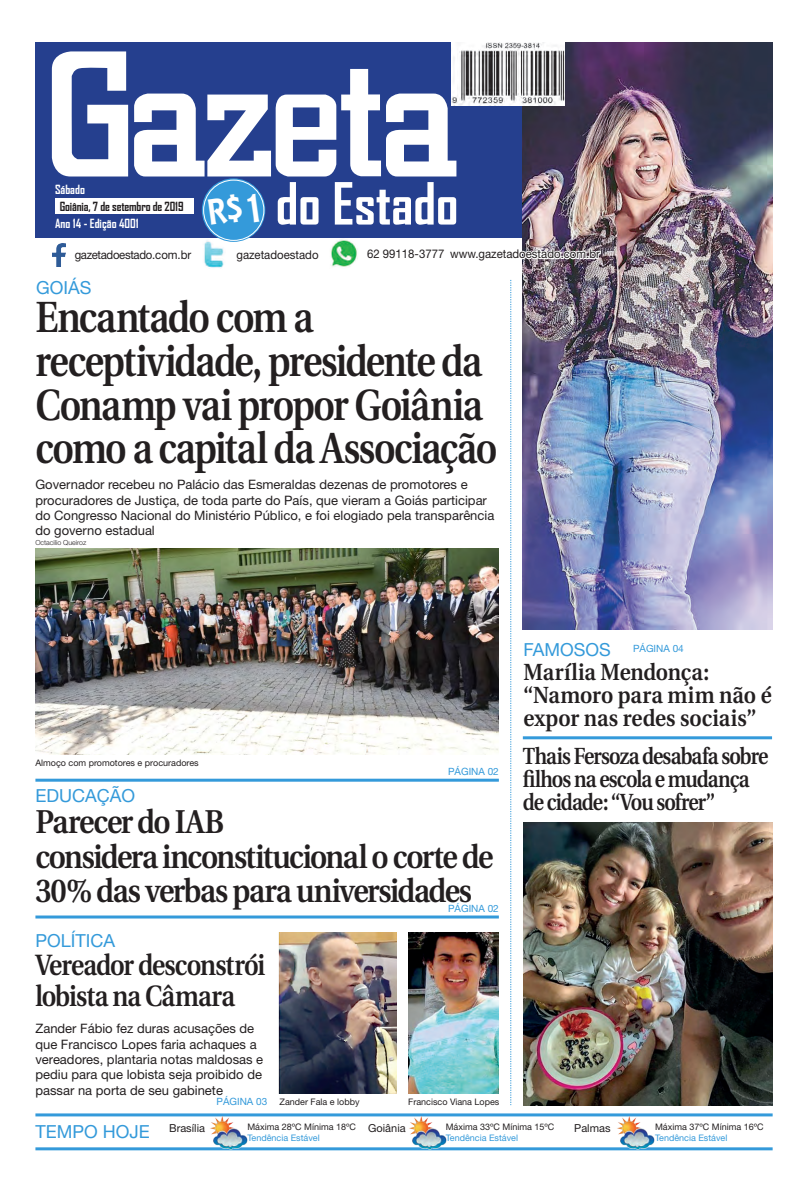
<style>
.page{position:relative;width:808px;height:1191px;background:#fff}
.page>*{position:absolute;margin:0;border:0;box-sizing:border-box;transform-origin:0 0}
.t1{font:700 55.6px "Agency FB";color:#fff}
.Manchete{font:600 43.5px/43.7px "Utopia";letter-spacing:-.04em;color:#231f20;scale:.85 1}
.Manchete-2{font:600 33px/34.3px "Utopia";letter-spacing:-.045em;color:#231f20;scale:.9 1}
.Manchete-3{font:600 29.3px/30.8px "Utopia";letter-spacing:-.035em;color:#231f20;scale:.86 1}
.Manchete-4{font:600 23.3px/23px "Utopia";letter-spacing:-.045em;color:#231f20;scale:.85 1}
.Manchete-5{font:600 23.3px/23px "Utopia";letter-spacing:-.005em;color:#231f20;scale:.91 1}
.Retranca{font:18px "Helvetica Neue";color:#349ada}
.Legenda{font:13px/15.3px "Helvetica Neue";color:#231f20}
.t2{font:700 12.1px "Agency FB";letter-spacing:-.01em;color:#231f20}
.t3{font:700 12.1px "Agency FB";color:#fff}
.t4{font:12px "Helvetica Neue";color:#231f20;scale:.95 1}
.t5{font:12px "Helvetica Neue";letter-spacing:-.03em;color:#231f20;scale:.95 1}
.Legenda-2{font:11px "Helvetica Neue";color:#231f20}
.Retranca-2{font:10px "Helvetica Neue";color:#349ada}
.Legenda-3{font:9px "Helvetica Neue";color:#231f20}
.Legenda-4{font:9px "Helvetica Neue";color:#349ada}
.Crédito_Fotógrafo{font:300 7px "Helvetica Neue";color:#231f20}
</style>
<div class="page">
<div style="left:35px;top:43px;width:737px;height:195px;background:#253f8e"></div>
<svg style="left:511px;top:280px;width:1px;height:825px"></svg>
<svg style="left:52px;top:51px;width:76px;height:125px"></svg>
<svg style="left:134px;top:69px;width:322px;height:107px"></svg>
<div style="left:55px;top:198px;width:138px;height:16px;background:#fff"></div>
<svg style="left:202px;top:178px;width:63px;height:64px"></svg>
<div style="left:203px;top:180px;width:61px;height:61px;border:1px solid #fff;border-radius:50%"></div>
<img style="left:52px;top:243px;width:13px;height:23px">
<hr style="left:523px;top:736px;width:249px;height:3px;background:#349ada">
<img style="left:523px;top:42px;width:250px;height:588px">
<img style="left:204px;top:240px;width:21px;height:29px">
<img style="left:330px;top:239px;width:28px;height:28px">
<img style="left:522px;top:236px;width:80px;height:38px">
<img style="left:452px;top:43px;width:113px;height:63px">
<hr style="left:35px;top:778px;width:464px;height:3px;background:#349ada">
<hr style="left:35px;top:915px;width:464px;height:3px;background:#349ada">
<hr style="left:35px;top:1113px;width:738px;height:3px;background:#349ada">
<hr style="left:35px;top:1147px;width:738px;height:3px;background:#349ada">
<img style="left:210px;top:1116px;width:37px;height:33px">
<img style="left:409px;top:1116px;width:37px;height:33px">
<img style="left:617px;top:1116px;width:37px;height:33px">
<img style="left:523px;top:822px;width:249px;height:283px">
<img style="left:35px;top:549px;width:464px;height:205px">
<img style="left:279px;top:933px;width:118px;height:160px">
<img style="left:408px;top:933px;width:91px;height:160px">
<div style="left:208px;top:194px;width:51px;height:31px;background:#349ada"></div>
<p class="t3" style="left:55px;top:182px;width:31px">Sábado</p>
<p class="t2" style="left:60px;top:199px;width:125px">Goiânia, 7 de setembro de 2019</p>
<p class="t3" style="left:55px;top:216px;width:85px">Ano 14 - Edição 4001</p>
<p class="t5" style="left:75px;top:247px;width:124px">gazetadoestado.com.br</p>
<p class="t1" style="left:276px;top:169px;width:184px">do Estado</p>
<p class="t4" style="left:236px;top:247px;width:88px">gazetadoestado</p>
<p class="t4" style="left:367px;top:247px;width:83px">62 99118-3777</p>
<p class="t4" style="left:450px;top:247px;width:159px">www.gazetadoestado.com.br</p>
<p class="Retranca" style="left:36px;top:277px;width:57px">GOIÁS</p>
<p class="Manchete" style="left:35px;top:296px;width:545px">Encantado com a receptividade, presidente da<br>Conamp vai propor Goiânia como a capital da Associação</p>
<p class="Legenda" style="left:35px;top:477px;width:460px">Governador recebeu no Palácio das Esmeraldas dezenas de promotores e procuradores de Justiça, de toda parte do País, que vieram a Goiás participar do Congresso Nacional do Ministério Público, e foi elogiado pela transparência do governo estadual</p>
<p class="Crédito_Fotógrafo" style="left:35px;top:538px;width:52px">Octacilio Queiroz</p>
<p class="Legenda-3" style="left:35px;top:757px;width:165px">Almoço com promotores e procuradores</p>
<p class="Retranca" style="left:35px;top:785px;width:101px">EDUCAÇÃO</p>
<p class="Manchete-2" style="left:35px;top:805px;width:211px">Parecer do IAB</p>
<p class="Manchete-2" style="left:35px;top:839px;width:510px">considera inconstitucional o corte de<br>30% das verbas para universidades</p>
<p class="Retranca" style="left:35px;top:929px;width:81px">POLÍTICA</p>
<p class="Manchete-3" style="left:35px;top:950px;width:269px">Vereador desconstrói lobista na Câmara</p>
<p class="Legenda" style="left:35px;top:1021px;width:229px">Zander Fábio fez duras acusações de que Francisco Lopes faria achaques a vereadores, plantaria notas maldosas e pediu para que lobista seja proibido de passar na porta de seu gabinete</p>
<p class="Legenda-3" style="left:279px;top:1096px;width:82px">Zander Fala e lobby</p>
<p class="Legenda-3" style="left:408px;top:1096px;width:93px">Francisco Viana Lopes</p>
<p class="Retranca-2" style="left:448px;top:765px;width:52px">PÁGINA 02</p>
<p class="Retranca-2" style="left:448px;top:902px;width:52px">PÁGINA 02</p>
<p class="Retranca-2" style="left:217px;top:1095px;width:52px">PÁGINA 03</p>
<p class="Retranca" style="left:523px;top:638px;width:89px">FAMOSOS</p>
<p class="Retranca-2" style="left:633px;top:643px;width:52px">PÁGINA 04</p>
<p class="Manchete-5" style="left:523px;top:661px;width:274px">Marília Mendonça: “Namoro para mim não é expor nas redes sociais”</p>
<p class="Manchete-4" style="left:523px;top:745px;width:290px">Thais Fersoza desabafa sobre filhos na escola e mudança de cidade: “Vou sofrer”</p>
<p class="Retranca" style="left:35px;top:1120px;width:116px">TEMPO HOJE</p>
<p class="Legenda-2" style="left:169px;top:1121px;width:37px">Brasília</p>
<p class="Legenda-3" style="left:247px;top:1121px;width:110px">Máxima 28ºC Mínima 18ºC</p>
<p class="Legenda-2" style="left:368px;top:1121px;width:39px">Goiânia</p>
<p class="Legenda-2" style="left:574px;top:1121px;width:38px">Palmas</p>
<p class="Legenda-4" style="left:247px;top:1132px;width:74px">Tendência Estável</p>
<p class="Legenda-3" style="left:446px;top:1121px;width:110px">Máxima 33ºC Mínima 15ºC</p>
<p class="Legenda-4" style="left:446px;top:1132px;width:74px">Tendência Estável</p>
<p class="Legenda-3" style="left:655px;top:1121px;width:110px">Máxima 37ºC Mínima 16ºC</p>
<p class="Legenda-4" style="left:655px;top:1132px;width:74px">Tendência Estável</p>
</div>
